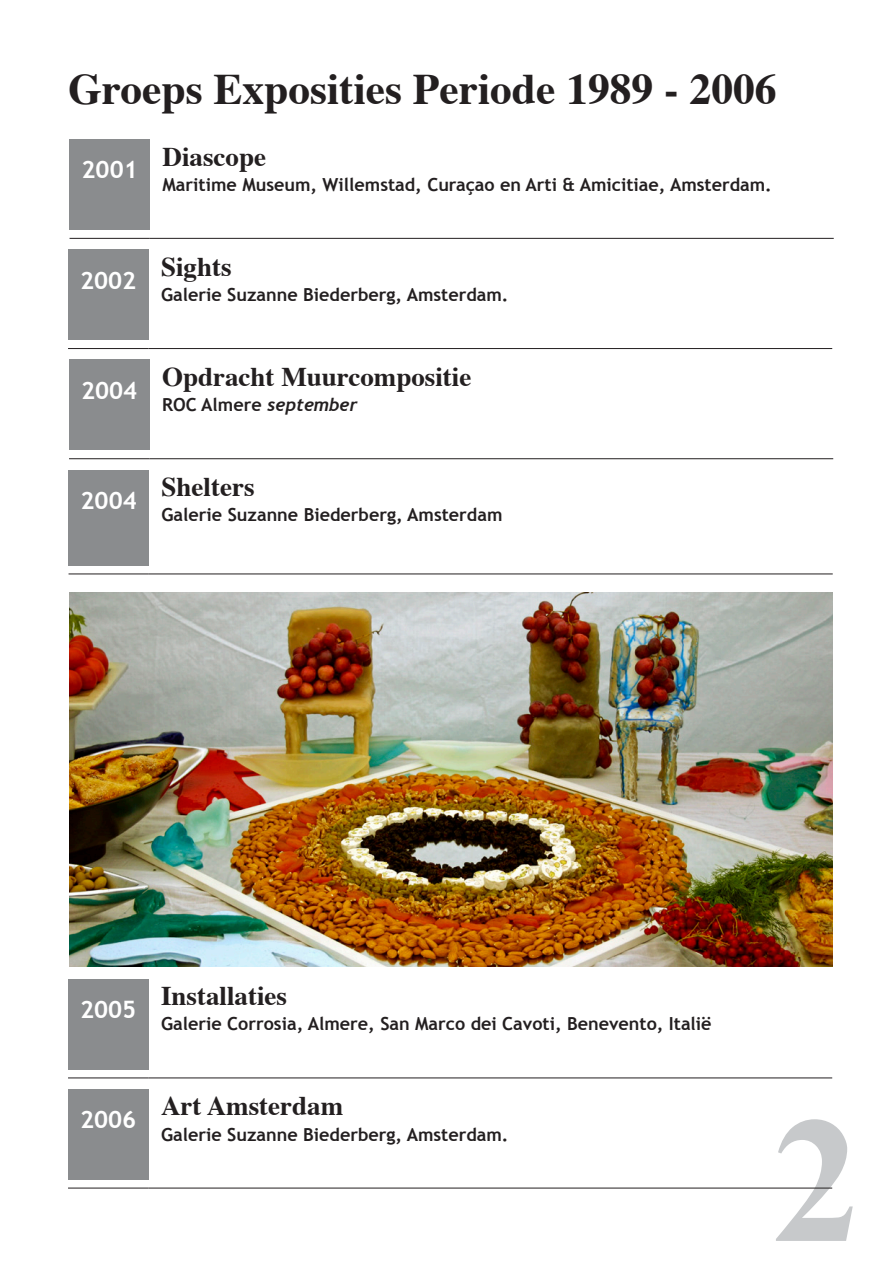
<style>
.page{position:relative;width:893px;height:1263px;background:#fff}
.page>*{position:absolute;margin:0;border:0;box-sizing:border-box;transform-origin:0 0}
.t1{font:700 180px "Times New Roman";color:#c7c9cb}
.Groeps_Exposities{font:700 43.5px "Times";color:#231f20}
.Titel{font:700 27px "Times";color:#231f20}
.Tabel_jaartal{font:700 24px "Trebuchet MS";color:#fff}
.Subkop{font:700 18px "Trebuchet MS";color:#231f20}
.s1{font-family:"Trebuchet";font-style:italic}
</style>
<div class="page">
<div style="left:69px;top:360px;width:80px;height:90px;background:#8a8c8e"></div>
<hr style="left:69px;top:458px;width:80px;height:1px;background:#231f20">
<hr style="left:149px;top:458px;width:684px;height:1px;background:#231f20">
<div style="left:68px;top:1089px;width:80px;height:90px;background:#8a8c8e"></div>
<hr style="left:148px;top:1188px;width:684px;height:1px;background:#231f20">
<hr style="left:68px;top:1188px;width:80px;height:1px;background:#231f20">
<div style="left:68px;top:979px;width:80px;height:90px;background:#8a8c8e"></div>
<hr style="left:148px;top:1077px;width:684px;height:1px;background:#231f20">
<hr style="left:68px;top:1077px;width:80px;height:1px;background:#231f20">
<div style="left:68px;top:250px;width:80px;height:90px;background:#8a8c8e"></div>
<hr style="left:148px;top:348px;width:684px;height:1px;background:#231f20">
<hr style="left:68px;top:348px;width:80px;height:1px;background:#231f20">
<div style="left:69px;top:470px;width:80px;height:95px;background:#8a8c8e"></div>
<hr style="left:149px;top:574px;width:684px;height:1px;background:#231f20">
<hr style="left:69px;top:574px;width:80px;height:1px;background:#231f20">
<img style="left:69px;top:592px;width:763px;height:374px">
<div style="left:70px;top:139px;width:80px;height:91px;background:#8a8c8e"></div>
<hr style="left:150px;top:238px;width:684px;height:1px;background:#231f20">
<hr style="left:70px;top:238px;width:80px;height:1px;background:#231f20">
<p class="Groeps_Exposities" style="left:68px;top:47px;width:710px">Groeps Exposities Periode 1989 - 2006</p>
<p class="Tabel_jaartal" style="left:82px;top:155px;width:58px">2001</p>
<p class="Tabel_jaartal" style="left:80px;top:265px;width:58px">2002</p>
<p class="Tabel_jaartal" style="left:81px;top:375px;width:58px">2004</p>
<p class="Tabel_jaartal" style="left:81px;top:485px;width:58px">2004</p>
<p class="Titel" style="left:163px;top:131px;width:105px">Diascope</p>
<p class="Subkop" style="left:163px;top:173px;width:611px">Maritime Museum, Willemstad, Curaçao en Arti &amp; Amicitiae, Amsterdam.</p>
<p class="Titel" style="left:161px;top:241px;width:72px">Sights</p>
<p class="Subkop" style="left:161px;top:283px;width:349px">Galerie Suzanne Biederberg, Amsterdam.</p>
<p class="Titel" style="left:162px;top:351px;width:311px">Opdracht Muurcompositie</p>
<p class="Subkop" style="left:162px;top:394px;width:197px">ROC Almere <span class="s1">september</span></p>
<p class="Titel" style="left:162px;top:461px;width:94px">Shelters</p>
<p class="Subkop" style="left:162px;top:504px;width:342px">Galerie Suzanne Biederberg, Amsterdam</p>
<p class="Tabel_jaartal" style="left:80px;top:994px;width:58px">2005</p>
<p class="Tabel_jaartal" style="left:80px;top:1104px;width:58px">2006</p>
<p class="Titel" style="left:161px;top:970px;width:128px">Installaties</p>
<p class="Subkop" style="left:161px;top:1013px;width:552px">Galerie Corrosia, Almere, San Marco dei Cavoti, Benevento, Italië</p>
<p class="Titel" style="left:161px;top:1080px;width:184px">Art Amsterdam</p>
<p class="Subkop" style="left:161px;top:1123px;width:349px">Galerie Suzanne Biederberg, Amsterdam.</p>
<h1 class="t1" style="left:771px;top:1056px;width:91px">2</h1>
</div>
